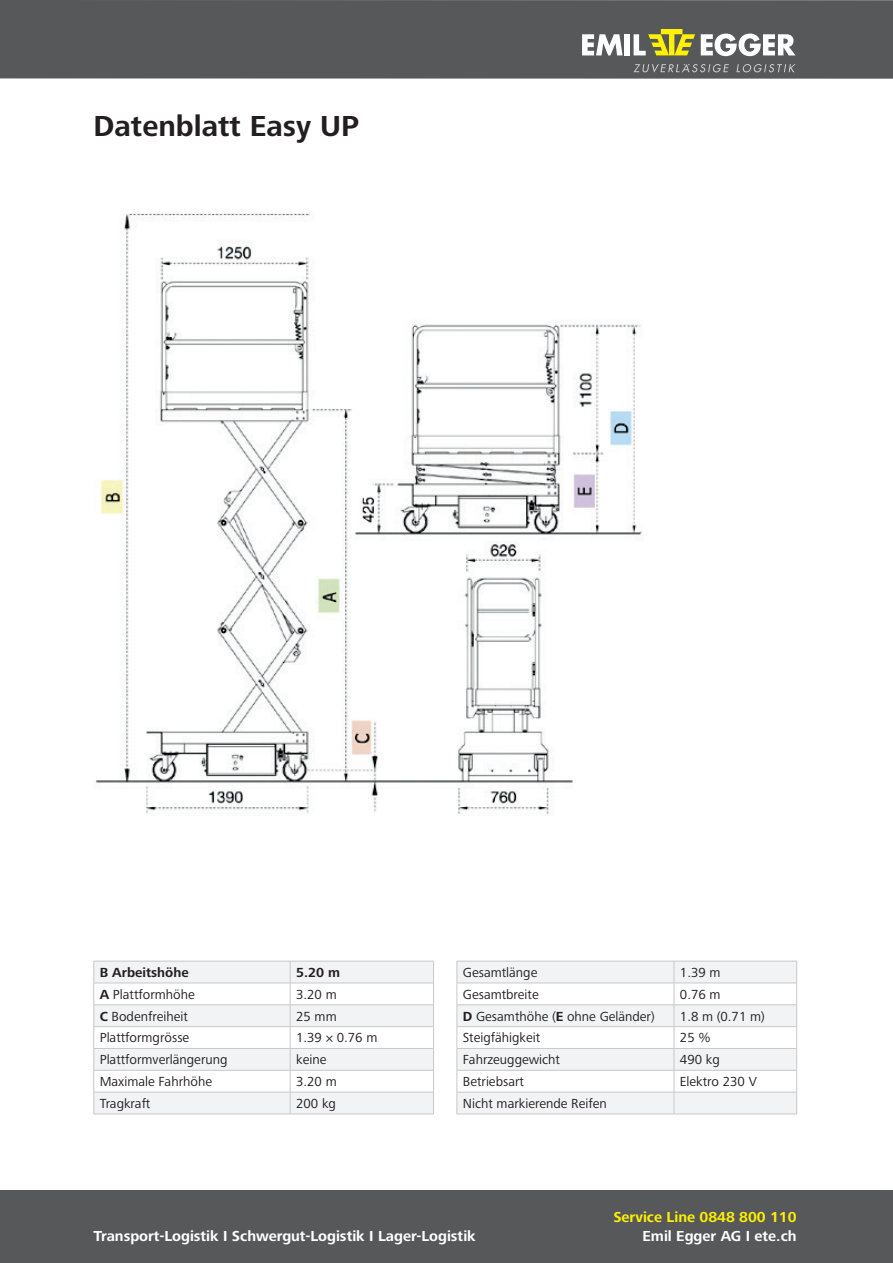
<style>
.page{position:relative;width:893px;height:1263px;background:#fff}
.page>*{position:absolute;margin:0;border:0;box-sizing:border-box;transform-origin:0 0}
.t1{font:700 30px "Frutiger Next LTW1 G";color:#231f20}
.t2{font:700 15px "Frutiger Next LTW1 G";color:#fff}
.t3{font:700 15px "Frutiger Next LTW1 G";color:#fff101}
.t4{font:13.65px "Frutiger Next LTW1 G";color:#231f20}
.t5{font:700 13.65px "Frutiger Next LTW1 G";color:#231f20}
.s1{font-weight:700}
</style>
<div class="page">
<div style="left:0;top:1191px;width:893px;height:72px;background:#57585a"></div>
<div style="left:0;top:0;width:893px;height:79px;background:#57585a"></div>
<svg style="left:582px;top:34px;width:41px;height:21px"></svg>
<div style="left:625px;top:34px;width:5px;height:21px;background:#fff"></div>
<svg style="left:701px;top:34px;width:94px;height:22px"></svg>
<svg style="left:633px;top:64px;width:96px;height:9px"></svg>
<svg style="left:736px;top:64px;width:59px;height:8px"></svg>
<svg style="left:634px;top:29px;width:61px;height:26px"></svg>
<img style="left:95px;top:213px;width:547px;height:603px">
<svg style="left:94px;top:962px;width:339px;height:152px;fill:#f2f3f4"></svg>
<hr style="left:94px;top:961px;width:196px;height:1px;background:#c7c8ca">
<hr style="left:290px;top:961px;width:144px;height:1px;background:#c7c8ca">
<hr style="left:94px;top:983px;width:196px;height:1px;background:#c7c8ca">
<hr style="left:290px;top:983px;width:144px;height:1px;background:#c7c8ca">
<hr style="left:94px;top:1004px;width:196px;height:1px;background:#c7c8ca">
<hr style="left:290px;top:1004px;width:144px;height:1px;background:#c7c8ca">
<hr style="left:94px;top:1026px;width:196px;height:1px;background:#c7c8ca">
<hr style="left:290px;top:1026px;width:144px;height:1px;background:#c7c8ca">
<hr style="left:94px;top:1048px;width:196px;height:1px;background:#c7c8ca">
<hr style="left:290px;top:1048px;width:144px;height:1px;background:#c7c8ca">
<hr style="left:94px;top:1070px;width:196px;height:1px;background:#c7c8ca">
<hr style="left:290px;top:1070px;width:144px;height:1px;background:#c7c8ca">
<hr style="left:94px;top:1092px;width:196px;height:1px;background:#c7c8ca">
<svg style="left:93px;top:961px;width:1px;height:153px"></svg>
<hr style="left:290px;top:1092px;width:144px;height:1px;background:#c7c8ca">
<svg style="left:290px;top:962px;width:1px;height:152px"></svg>
<svg style="left:433px;top:962px;width:1px;height:152px"></svg>
<hr style="left:94px;top:1114px;width:196px;height:1px;background:#c7c8ca">
<hr style="left:290px;top:1114px;width:144px;height:1px;background:#c7c8ca">
<svg style="left:458px;top:962px;width:338px;height:152px;fill:#f2f3f4"></svg>
<hr style="left:457px;top:961px;width:217px;height:1px;background:#c7c8ca">
<hr style="left:674px;top:961px;width:123px;height:1px;background:#c7c8ca">
<hr style="left:457px;top:983px;width:217px;height:1px;background:#c7c8ca">
<hr style="left:674px;top:983px;width:123px;height:1px;background:#c7c8ca">
<hr style="left:457px;top:1004px;width:217px;height:1px;background:#c7c8ca">
<hr style="left:674px;top:1004px;width:123px;height:1px;background:#c7c8ca">
<hr style="left:457px;top:1026px;width:217px;height:1px;background:#c7c8ca">
<hr style="left:674px;top:1026px;width:123px;height:1px;background:#c7c8ca">
<hr style="left:457px;top:1048px;width:217px;height:1px;background:#c7c8ca">
<hr style="left:674px;top:1048px;width:123px;height:1px;background:#c7c8ca">
<hr style="left:457px;top:1070px;width:217px;height:1px;background:#c7c8ca">
<hr style="left:674px;top:1070px;width:123px;height:1px;background:#c7c8ca">
<hr style="left:457px;top:1092px;width:217px;height:1px;background:#c7c8ca">
<svg style="left:457px;top:961px;width:1px;height:153px"></svg>
<hr style="left:674px;top:1092px;width:123px;height:1px;background:#c7c8ca">
<svg style="left:674px;top:962px;width:1px;height:152px"></svg>
<svg style="left:796px;top:962px;width:1px;height:152px"></svg>
<hr style="left:457px;top:1114px;width:217px;height:1px;background:#c7c8ca">
<hr style="left:674px;top:1114px;width:123px;height:1px;background:#c7c8ca">
<h1 class="t1" style="left:94px;top:109px;width:267px">Datenblatt Easy UP</h1>
<p class="t5" style="left:100px;top:964px;width:90px">B Arbeitshöhe</p>
<p class="t5" style="left:296px;top:964px;width:46px">5.20 m</p>
<p class="t4" style="left:100px;top:986px;width:97px"><span class="s1">A</span> Plattformhöhe</p>
<p class="t4" style="left:296px;top:986px;width:42px">3.20 m</p>
<p class="t4" style="left:100px;top:1008px;width:90px"><span class="s1">C</span> Bodenfreiheit</p>
<p class="t4" style="left:296px;top:1008px;width:42px">25 mm</p>
<p class="t4" style="left:100px;top:1030px;width:91px">Plattformgrösse</p>
<p class="t4" style="left:296px;top:1030px;width:83px">1.39 × 0.76 m</p>
<p class="t4" style="left:100px;top:1052px;width:129px">Plattformverlängerung</p>
<p class="t4" style="left:296px;top:1052px;width:32px">keine</p>
<p class="t4" style="left:100px;top:1074px;width:114px">Maximale Fahrhöhe</p>
<p class="t4" style="left:296px;top:1074px;width:42px">3.20 m</p>
<p class="t4" style="left:100px;top:1095px;width:52px">Tragkraft</p>
<p class="t4" style="left:296px;top:1095px;width:41px">200 kg</p>
<p class="t4" style="left:463px;top:964px;width:76px">Gesamtlänge</p>
<p class="t4" style="left:680px;top:964px;width:42px">1.39 m</p>
<p class="t4" style="left:463px;top:986px;width:77px">Gesamtbreite</p>
<p class="t4" style="left:680px;top:986px;width:42px">0.76 m</p>
<p class="t4" style="left:463px;top:1008px;width:193px"><span class="s1">D</span> Gesamthöhe (<span class="s1">E</span> ohne Geländer)</p>
<p class="t4" style="left:680px;top:1008px;width:86px">1.8 m (0.71 m)</p>
<p class="t4" style="left:463px;top:1030px;width:79px">Steigfähigkeit</p>
<p class="t4" style="left:680px;top:1030px;width:32px">25 %</p>
<p class="t4" style="left:463px;top:1052px;width:99px">Fahrzeuggewicht</p>
<p class="t4" style="left:680px;top:1052px;width:41px">490 kg</p>
<p class="t4" style="left:463px;top:1074px;width:63px">Betriebsart</p>
<p class="t4" style="left:680px;top:1074px;width:78px">Elektro 230 V</p>
<p class="t4" style="left:463px;top:1095px;width:145px">Nicht markierende Reifen</p>
<p class="t2" style="left:94px;top:1227px;width:384px">Transport-Logistik I Schwergut-Logistik I Lager-Logistik</p>
<p class="t3" style="left:613px;top:1208px;width:185px">Service Line 0848 800 110</p>
<p class="t2" style="left:642px;top:1227px;width:156px">Emil Egger AG I ete.ch</p>
</div>
